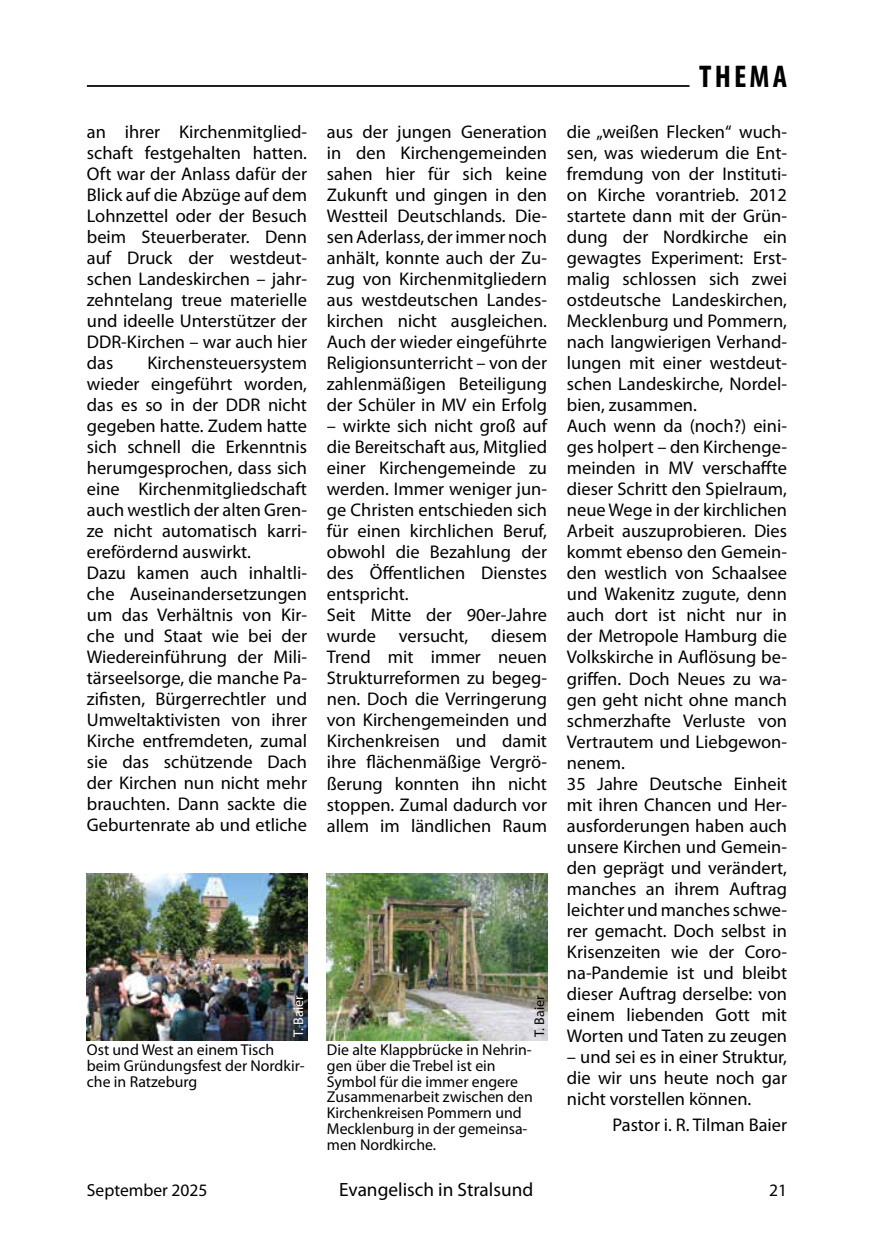
<style>
.page{position:relative;width:874px;height:1241px;background:#fff}
.page>*{position:absolute;margin:0;border:0;box-sizing:border-box;transform-origin:0 0}
.t1{font:700 condensed 31.5px "Myriad Pro";letter-spacing:.1em;color:#000}
.t2{font:19.25px "Myriad Pro";color:#000}
.t3{font:18.38px/21px "Myriad Pro";color:#000;text-align:justify}
.t4{font:17.5px "Myriad Pro";color:#000}
.t5{font:15.75px/15.8px "Myriad Pro";color:#000}
.t6{font:14px "Myriad Pro";color:#fff}
.t7{font:14px "Myriad Pro";color:#000}
</style>
<div class="page">
<hr style="left:87px;top:85px;width:602px;height:2px;background:#000">
<img style="left:87px;top:873px;width:220px;height:167px">
<img style="left:327px;top:873px;width:219px;height:167px">
<p class="t3" style="left:87px;top:121px;width:221px">an ihrer Kirchenmitglied&shy;schaft festgehalten hatten.<br>Oft war der Anlass dafür der Blick auf die Abzüge auf dem Lohnzettel oder der Besuch beim Steuerberater. Denn auf Druck der westdeut&shy;schen Landeskirchen – jahr&shy;zehntelang treue materielle und ideelle Unterstützer der DDR-Kirchen – war auch hier das</p>
<p class="t3" style="left:87px;top:353px;width:221px;text-align:left;text-indent:60px">Kirchensteuersystem wieder eingeführt worden, das es so in der DDR nicht gegeben hatte. Zudem hatte sich schnell die Erkenntnis herumgesprochen, dass sich eine Kirchenmitgliedschaft auch westlich der alten Gren&shy;ze nicht automatisch karri&shy;erefördernd auswirkt.<br>Dazu kamen auch inhaltli&shy;che Auseinandersetzungen um das Verhältnis von Kir&shy;che und Staat wie bei der<br>Wiedereinführung der Mili&shy;tärseelsorge, die manche Pa&shy;zifisten, Bürgerrechtler und<br>Umweltaktivisten von ihrer<br>Kirche entfremdeten, zumal sie das schützende Dach der Kirchen nun nicht mehr brauchten. Dann sackte die<br>Geburtenrate ab und etliche</p>
<p class="t3" style="left:327px;top:122px;width:221px">aus der jungen Generation in den Kirchengemeinden sahen hier für sich keine Zukunft und gingen in den Westteil Deutschlands. Die&shy;sen Aderlass, der immer noch anhält, konnte auch der Zu&shy;zug von Kirchenmitgliedern aus westdeutschen Landes&shy;kirchen nicht ausgleichen.<br>Auch der wieder eingeführte Religionsunterricht – von der zahlenmäßigen Beteiligung der Schüler in MV ein Erfolg</p>
<p class="t3" style="left:327px;top:416px;width:221px;text-align:left">– wirkte sich nicht groß auf die Bereitschaft aus, Mitglied einer Kirchengemeinde zu werden. Immer weniger jun&shy;ge Christen entschieden sich für einen kirchlichen Beruf, obwohl die Bezahlung der des Öffentlichen Dienstes entspricht.<br>Seit Mitte der 90er-Jahre wurde versucht, diesem<br>Trend mit immer neuen<br>Strukturreformen zu begeg&shy;nen. Doch die Verringerung von Kirchengemeinden und<br>Kirchenkreisen und damit ihre flächenmäßige Vergrö&shy;ßerung konnten ihn nicht stoppen. Zumal dadurch vor allem im ländlichen Raum</p>
<p class="t6" style="left:291px;top:1036px;width:43px;rotate:-90deg">T. Baier</p>
<p class="t7" style="left:531px;top:1036px;width:43px;rotate:-90deg">T. Baier</p>
<p class="t5" style="left:87px;top:1042px;width:219px">Ost und West an einem Tisch beim Gründungsfest der Nordkir&shy;che in Ratzeburg</p>
<p class="t5" style="left:327px;top:1042px;width:207px">Die alte Klappbrücke in Nehrin&shy;gen über die Trebel ist ein<br>Symbol für die immer engere<br>Zusammenarbeit zwischen den<br>Kirchenkreisen Pommern und<br>Mecklenburg in der gemeinsa&shy;men Nordkirche.</p>
<h1 class="t1" style="left:698px;top:59px;width:90px">THEMA</h1>
<p class="t3" style="left:566px;top:122px;width:221px;text-align:left">die „weißen Flecken“ wuch&shy;sen, was wiederum die Ent&shy;fremdung von der Instituti&shy;on Kirche vorantrieb. 2012 startete dann mit der Grün&shy;dung der Nordkirche ein gewagtes Experiment: Erst&shy;malig schlossen sich zwei ostdeutsche Landeskirchen,<br>Mecklenburg und Pommern, nach langwierigen Verhand&shy;lungen mit einer westdeut&shy;schen Landeskirche, Nordel&shy;bien, zusammen.<br>Auch wenn da (noch?) eini&shy;ges holpert – den Kirchenge&shy;meinden in MV verschaffte dieser Schritt den Spielraum, neue Wege in der kirchlichen<br>Arbeit auszuprobieren. Dies kommt ebenso den Gemein&shy;den westlich von Schaalsee und Wakenitz zugute, denn auch dort ist nicht nur in der Metropole Hamburg die<br>Volkskirche in Auflösung be&shy;griffen. Doch Neues zu wa&shy;gen geht nicht ohne manch schmerzhafte Verluste von<br>Vertrautem und Liebgewon&shy;nenem.<br>35 Jahre Deutsche Einheit mit ihren Chancen und Her&shy;ausforderungen haben auch unsere Kirchen und Gemein&shy;den geprägt und verändert, manches an ihrem Auftrag leichter und manches schwe&shy;rer gemacht. Doch selbst in<br>Krisenzeiten wie der Coro&shy;na-Pandemie ist und bleibt dieser Auftrag derselbe: von einem liebenden Gott mit<br>Worten und Taten zu zeugen</p>
<p class="t3" style="left:566px;top:1046px;width:221px">– und sei es in einer Struktur, die wir uns heute noch gar nicht vorstellen können.</p>
<p class="t3" style="left:612px;top:1114px;width:176px">Pastor i. R. Tilman Baier</p>
<p class="t4" style="left:87px;top:1180px;width:122px">September 2025</p>
<p class="t2" style="left:339px;top:1178px;width:195px">Evangelisch in Stralsund</p>
<p class="t4" style="left:768px;top:1180px;width:19px">21</p>
</div>
